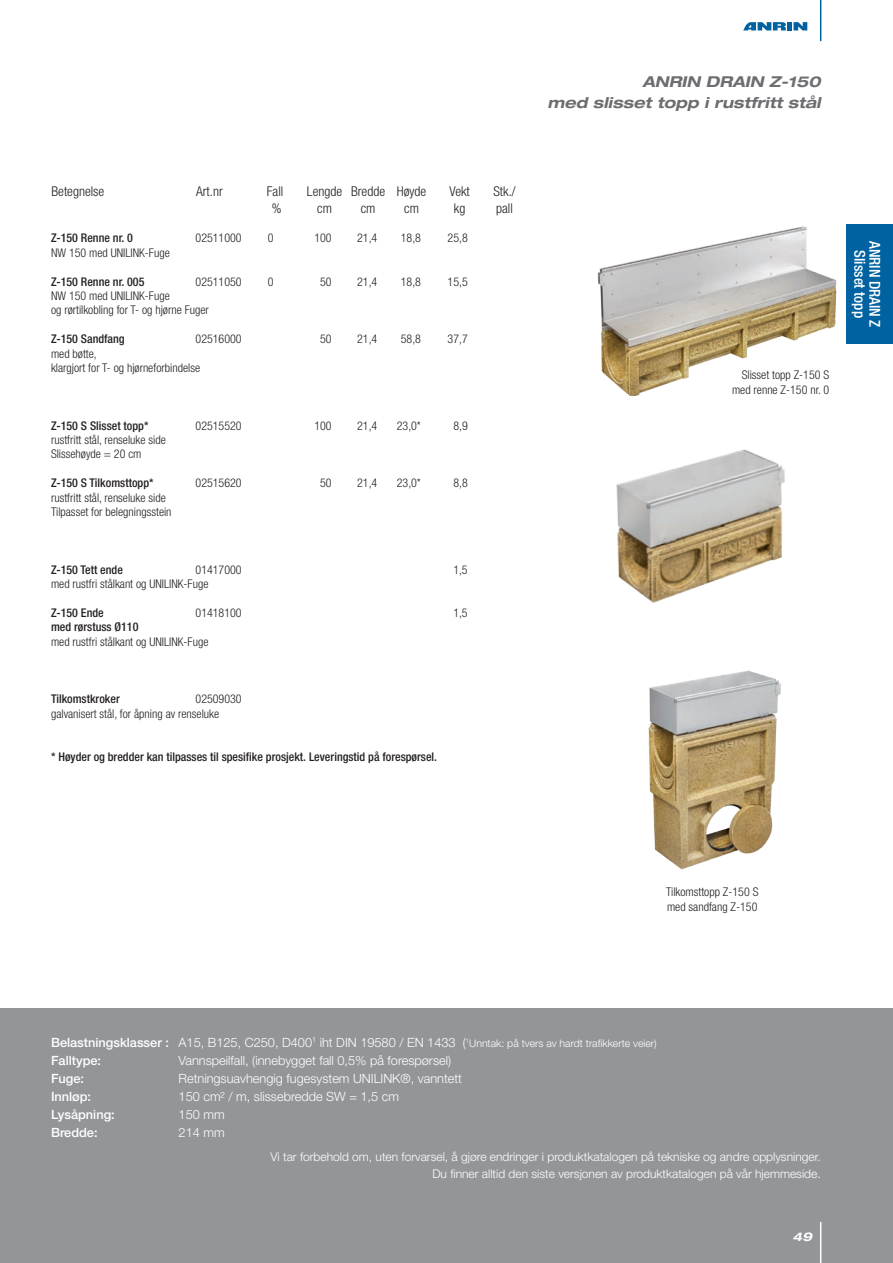
<style>
.page{position:relative;width:893px;height:1263px;background:#fff}
.page>*{position:absolute;margin:0;border:0;box-sizing:border-box;transform-origin:0 0}
.Seitenüberschrift_Re{font:italic 700 expanded 15px "Helvetica Neue LT Pro";color:#6c6d70}
.t1{font:500 condensed 15px "Helvetica Neue LT Pro";color:#fff}
.t2{font:300 condensed 13.5px "Helvetica Neue LT Std";color:#231f20}
.t3{font:300 12.75px "Helvetica Neue LT Pro";color:#fff}
.t4{font:500 12.75px "Helvetica Neue LT Pro";color:#fff}
.Preislistentext{font:300 condensed 12px "Helvetica Neue LT Pro";color:#231f20}
.Preislistentext-2{font:500 condensed 12px "Helvetica Neue LT Pro";color:#231f20}
.t5{font:300 12px/16.5px "Helvetica Neue LT Pro";color:#fff;text-align:right}
.t6{font:italic 700 expanded 12px "Helvetica Neue LT Pro";color:#fff}
.t7{font:300 10.5px "Helvetica Neue LT Pro";color:#fff}
.s1{font-weight:500;font-size:12.75px}
.s2{font-size:12.75px}
</style>
<div class="page">
<div style="left:0;top:1008px;width:893px;height:255px;background:#939598"></div>
<hr style="left:820px;top:1222px;width:1px;height:41px;background:#fff">
<hr style="left:820px;top:0;width:1px;height:41px;background:#0062a1">
<div style="left:787px;top:22px;width:5px;height:8px;background:#0062a1"></div>
<svg style="left:743px;top:22px;width:43px;height:8px"></svg>
<svg style="left:793px;top:22px;width:14px;height:8px"></svg>
<img style="left:648px;top:670px;width:133px;height:200px">
<img style="left:597px;top:226px;width:240px;height:169px">
<img style="left:616px;top:449px;width:169px;height:154px">
<div style="left:846px;top:225px;width:47px;height:119px;background:#0062a1"></div>
<p class="t2" style="left:52px;top:184px;width:54px">Betegnelse</p>
<p class="t2" style="left:196px;top:184px;width:28px">Art.nr</p>
<p class="t2" style="left:267px;top:184px;width:18px">Fall</p>
<p class="t2" style="left:307px;top:184px;width:121px">Lengde Bredde Høyde</p>
<p class="t2" style="left:449px;top:184px;width:22px">Vekt</p>
<p class="t2" style="left:493px;top:184px;width:24px">Stk./</p>
<p class="t2" style="left:272px;top:200px;width:11px">%</p>
<p class="t2" style="left:317px;top:200px;width:16px">cm</p>
<p class="t2" style="left:361px;top:200px;width:16px">cm</p>
<p class="t2" style="left:404px;top:200px;width:16px">cm</p>
<p class="t2" style="left:454px;top:200px;width:13px">kg</p>
<p class="t2" style="left:496px;top:200px;width:18px">pall</p>
<p class="Preislistentext-2" style="left:51px;top:231px;width:83px">Z-150 Renne nr. 0</p>
<p class="Preislistentext" style="left:196px;top:231px;width:48px">02511000</p>
<p class="Preislistentext" style="left:268px;top:231px;width:7px">0</p>
<p class="Preislistentext" style="left:314px;top:231px;width:19px">100</p>
<p class="Preislistentext" style="left:357px;top:231px;width:22px">21,4</p>
<p class="Preislistentext" style="left:401px;top:231px;width:22px">18,8</p>
<p class="Preislistentext" style="left:448px;top:231px;width:22px">25,8</p>
<p class="Preislistentext" style="left:51px;top:246px;width:120px">NW 150 med UNILINK-Fuge</p>
<p class="Preislistentext-2" style="left:51px;top:274px;width:95px">Z-150 Renne nr. 005</p>
<p class="Preislistentext" style="left:196px;top:275px;width:48px">02511050</p>
<p class="Preislistentext" style="left:268px;top:275px;width:7px">0</p>
<p class="Preislistentext" style="left:320px;top:275px;width:13px">50</p>
<p class="Preislistentext" style="left:357px;top:275px;width:22px">21,4</p>
<p class="Preislistentext" style="left:401px;top:275px;width:22px">18,8</p>
<p class="Preislistentext" style="left:448px;top:275px;width:22px">15,5</p>
<p class="Preislistentext" style="left:51px;top:289px;width:120px">NW 150 med UNILINK-Fuge</p>
<p class="Preislistentext" style="left:51px;top:303px;width:159px">og rørtilkobling for T- og hjørne Fuger</p>
<p class="Preislistentext-2" style="left:51px;top:332px;width:75px">Z-150 Sandfang</p>
<p class="Preislistentext" style="left:196px;top:332px;width:48px">02516000</p>
<p class="Preislistentext" style="left:320px;top:332px;width:13px">50</p>
<p class="Preislistentext" style="left:357px;top:332px;width:22px">21,4</p>
<p class="Preislistentext" style="left:401px;top:332px;width:22px">58,8</p>
<p class="Preislistentext" style="left:448px;top:332px;width:22px">37,7</p>
<p class="Preislistentext" style="left:51px;top:347px;width:47px">med bøtte,</p>
<p class="Preislistentext" style="left:51px;top:361px;width:151px">klargjort for T- og hjørneforbindelse</p>
<p class="Preislistentext-2" style="left:51px;top:418px;width:99px">Z-150 S Slisset topp*</p>
<p class="Preislistentext" style="left:196px;top:419px;width:48px">02515520</p>
<p class="Preislistentext" style="left:314px;top:419px;width:19px">100</p>
<p class="Preislistentext" style="left:357px;top:419px;width:22px">21,4</p>
<p class="Preislistentext" style="left:397px;top:419px;width:26px">23,0*</p>
<p class="Preislistentext" style="left:453px;top:419px;width:16px">8,9</p>
<p class="Preislistentext" style="left:51px;top:433px;width:116px">rustfritt stål, renseluke side</p>
<p class="Preislistentext" style="left:51px;top:447px;width:92px">Slissehøyde = 20 cm</p>
<p class="Preislistentext-2" style="left:51px;top:476px;width:104px">Z-150 S Tilkomsttopp*</p>
<p class="Preislistentext" style="left:196px;top:476px;width:48px">02515620</p>
<p class="Preislistentext" style="left:320px;top:476px;width:13px">50</p>
<p class="Preislistentext" style="left:357px;top:476px;width:22px">21,4</p>
<p class="Preislistentext" style="left:397px;top:476px;width:26px">23,0*</p>
<p class="Preislistentext" style="left:453px;top:476px;width:16px">8,8</p>
<p class="Preislistentext" style="left:51px;top:491px;width:116px">rustfritt stål, renseluke side</p>
<p class="Preislistentext" style="left:51px;top:505px;width:122px">Tilpasset for belegningsstein</p>
<p class="Preislistentext-2" style="left:51px;top:562px;width:73px">Z-150 Tett ende</p>
<p class="Preislistentext" style="left:196px;top:563px;width:48px">01417000</p>
<p class="Preislistentext" style="left:453px;top:563px;width:16px">1,5</p>
<p class="Preislistentext" style="left:51px;top:577px;width:159px">med rustfri stålkant og UNILINK-Fuge</p>
<p class="Preislistentext-2" style="left:51px;top:605px;width:54px">Z-150 Ende</p>
<p class="Preislistentext" style="left:196px;top:606px;width:48px">01418100</p>
<p class="Preislistentext" style="left:453px;top:606px;width:16px">1,5</p>
<p class="Preislistentext-2" style="left:51px;top:620px;width:89px">med rørstuss Ø110</p>
<p class="Preislistentext" style="left:51px;top:635px;width:159px">med rustfri stålkant og UNILINK-Fuge</p>
<p class="Preislistentext-2" style="left:51px;top:692px;width:70px">Tilkomstkroker</p>
<p class="Preislistentext" style="left:196px;top:692px;width:48px">02509030</p>
<p class="Preislistentext" style="left:51px;top:707px;width:170px">galvanisert stål, for åpning av renseluke</p>
<p class="Preislistentext-2" style="left:51px;top:749px;width:388px">* Høyder og bredder kan tilpasses til spesifike prosjekt. Leveringstid på forespørsel.</p>
<p class="Seitenüberschrift_Re" style="left:642px;top:72px;width:180px">ANRIN DRAIN Z-150</p>
<p class="Seitenüberschrift_Re" style="left:547px;top:93px;width:275px">med slisset topp i rustfritt stål</p>
<p class="Preislistentext" style="left:742px;top:368px;width:89px">Slisset topp Z-150 S</p>
<p class="Preislistentext" style="left:732px;top:383px;width:99px">med renne Z-150 nr. 0</p>
<p class="t1" style="left:884px;top:241px;width:88px;rotate:90deg">ANRIN DRAIN Z</p>
<p class="t1" style="left:869px;top:250px;width:69px;rotate:90deg">Slisset topp</p>
<p class="Preislistentext" style="left:666px;top:885px;width:94px">Tilkomsttopp Z-150 S</p>
<p class="Preislistentext" style="left:667px;top:899px;width:92px">med sandfang Z-150</p>
<p class="t7" style="left:51px;top:1036px;width:607px"><span class="s1">Belastningsklasser :</span> <span class="s2">A15, B125, C250, D400</span><sup>1</sup> <span class="s2">iht DIN 19580 / EN 1433 (</span><sup>1</sup>Unntak: på tvers av hardt trafikkerte veier)</p>
<p class="t4" style="left:51px;top:1052px;width:52px">Falltype:</p>
<p class="t3" style="left:179px;top:1052px;width:274px">Vannspeilfall, (innebygget fall 0,5% på forespørsel)</p>
<p class="t4" style="left:51px;top:1070px;width:35px">Fuge:</p>
<p class="t3" style="left:179px;top:1070px;width:285px">Retningsuavhengig fugesystem UNILINK®, vanntett</p>
<p class="t4" style="left:51px;top:1088px;width:42px">Innløp:</p>
<p class="t3" style="left:179px;top:1088px;width:222px">150 cm² / m, slissebredde SW = 1,5 cm</p>
<p class="t4" style="left:51px;top:1106px;width:65px">Lysåpning:</p>
<p class="t3" style="left:179px;top:1106px;width:48px">150 mm</p>
<p class="t4" style="left:51px;top:1124px;width:48px">Bredde:</p>
<p class="t3" style="left:179px;top:1124px;width:48px">214 mm</p>
<p class="t5" style="left:270px;top:1148px;width:552px">Vi tar forbehold om, uten forvarsel, å gjøre endringer i produktkatalogen på tekniske og andre opplysninger.<br>Du finner alltid den siste versjonen av produktkatalogen på vår hjemmeside.</p>
<p class="t6" style="left:793px;top:1229px;width:21px">49</p>
</div>
